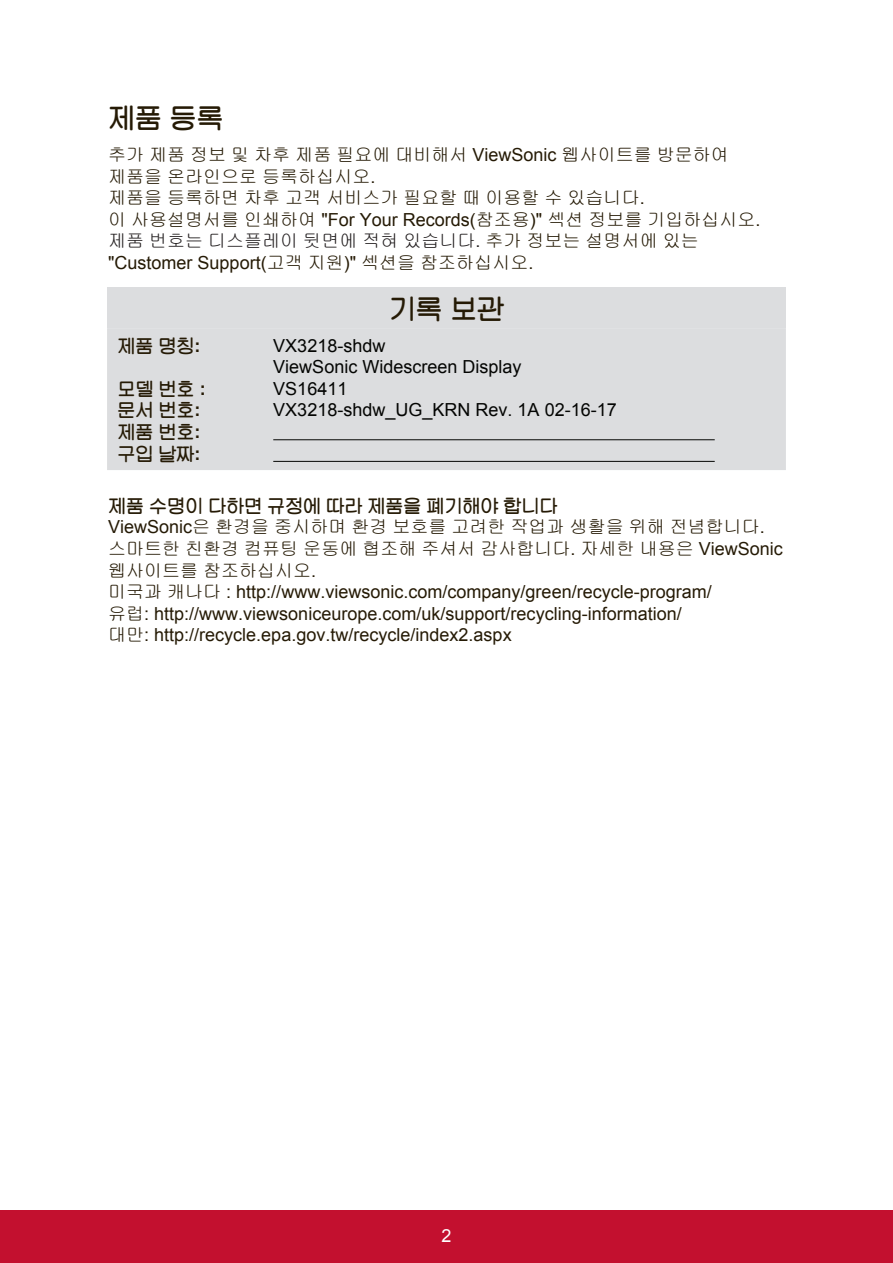
<style>
.page{position:relative;width:893px;height:1263px;background:#fff}
.page>*{position:absolute;margin:0;border:0;box-sizing:border-box;transform-origin:0 0}
.t1{font:27px "Tae Gulim";color:#251a05}
.t2{font:18px/21.6px "Gulim";color:#251a05}
.t3{font:18px/21.6px "Arial";color:#251a05}
.t4{font:18px/21.6px "Arial";color:#040503}
.t5{font:18px/21.6px "Tae Gulim";color:#251a05}
.t6{font:18px "Arial";color:#fff}
.s1{font-family:"Arial"}
.s2{color:#231f20}
.s3{font-family:"Arial";color:#231f20}
.s4{font-family:"Gulim"}
.s5{font-family:"Arial";font-weight:700}
</style>
<div class="page">
<div style="left:0;top:1210px;width:892px;height:53px;background:#c3102f"></div>
<div style="left:107px;top:288px;width:678px;height:40px;background:#dcdddf"></div>
<div style="left:107px;top:328px;width:678px;height:142px;background:#dcdddf"></div>
<hr style="left:273px;top:439px;width:441px;height:1px;background:#040503">
<hr style="left:273px;top:461px;width:441px;height:1px;background:#040503">
<h1 class="t1" style="left:108px;top:103px;width:117px">제품 등록</h1>
<p class="t2" style="left:108px;top:144px;width:653px">추가 제품 정보 및 차후 제품 필요에 대비해서 <span class="s1">ViewSonic</span> 웹사이트를 방문하여 제품을 온라인으로 등록하십시오<span class="s1">.<br></span>제품을 등록하면 차후 고객 서비스가 필요할 때 이용할 수 있습니다<span class="s1">.<br></span>이 사용설명서를 인쇄하여 <span class="s1">"For Your Records(</span>참조용<span class="s1">)"</span> 섹션 정보를 기입하십시오<span class="s1">. </span><span class="s2">제품 번호는 디스플레이 뒷면에 적혀 있습니다</span><span class="s3">.</span> 추가 정보는 설명서에 있는</p>
<p class="t3" style="left:108px;top:252px;width:426px">"Customer Support(<span class="s4">고객 지원</span>)" <span class="s4">섹션을 참조하십시오</span>.</p>
<h1 class="t1" style="left:388px;top:294px;width:117px">기록 보관</h1>
<p class="t5" style="left:117px;top:334px;width:84px">제품 명칭<span class="s5">:</span></p>
<p class="t5" style="left:117px;top:377px;width:90px">모델 번호 <span class="s5">: </span>문서 번호<span class="s5">: </span>제품 번호<span class="s5">: </span>구입 날짜<span class="s5">:</span></p>
<p class="t4" style="left:273px;top:334px;width:345px">VX3218-shdw<br>ViewSonic Widescreen Display<br>VS16411<br>VX3218-shdw_UG_KRN Rev. 1A 02-16-17</p>
<p class="t5" style="left:108px;top:494px;width:451px">제품 수명이 다하면 규정에 따라 제품을 폐기해야 합니다</p>
<p class="t2" style="left:108px;top:516px;width:676px"><span class="s1">ViewSonic</span>은 환경을 중시하며 환경 보호를 고려한 작업과 생활을 위해 전념합니다<span class="s1">. </span>스마트한 친환경 컴퓨팅 운동에 협조해 주셔서 감사합니다<span class="s1">.</span> 자세한 내용은 <span class="s1">ViewSonic </span>웹사이트를 참조하십시오<span class="s1">.</span></p>
<p class="t3" style="left:108px;top:581px;width:605px"><span class="s4">미국과 캐나다</span> : http://www.viewsonic.com/company/green/recycle-program/ <span class="s4">유럽</span>: http://www.viewsoniceurope.com/uk/support/recycling-information/ <span class="s4">대만</span>: http://recycle.epa.gov.tw/recycle/index2.aspx</p>
<p class="t6" style="left:441px;top:1223px;width:12px">2</p>
</div>
